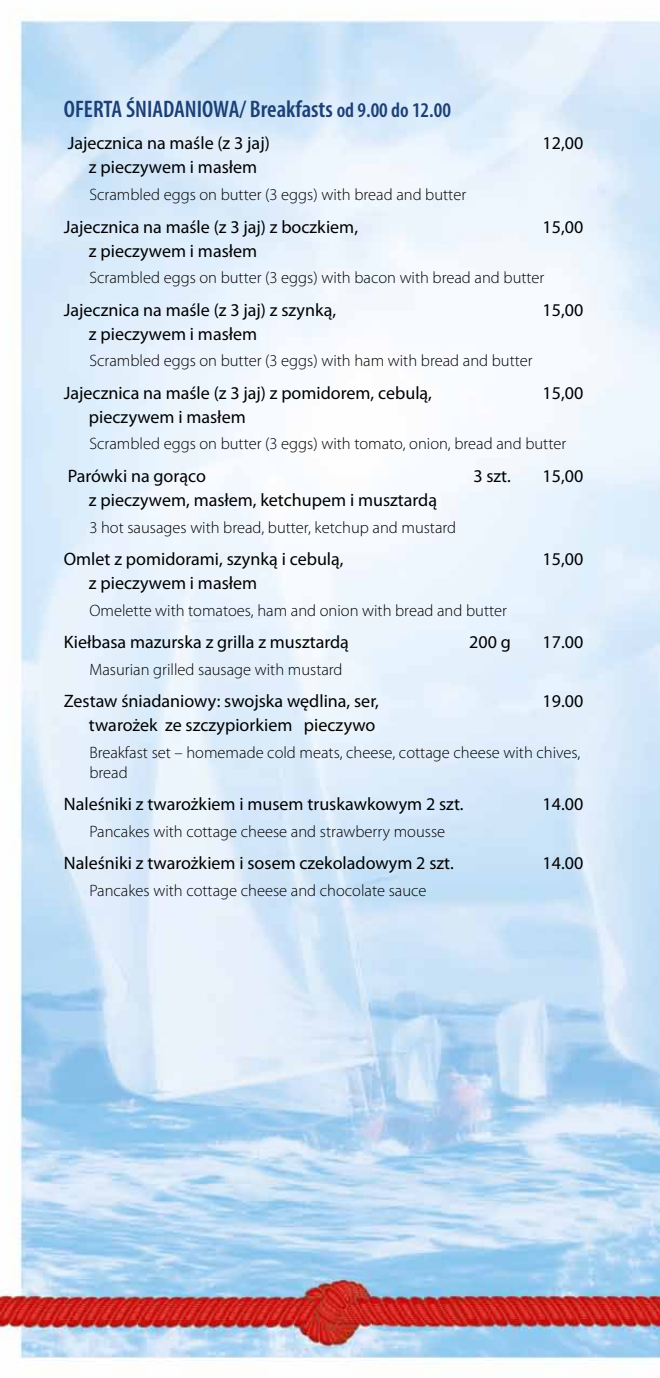
<style>
.page{position:relative;width:660px;height:1378px;background:#fff}
.page>*{position:absolute;margin:0;border:0;box-sizing:border-box;transform-origin:0 0}
.t1{font:600 condensed 24px "Myriad Pro";color:#1c4075}
.t2{font:18px "Myriad Pro";color:#000}
.t3{font:300 16.5px/19.8px "Myriad Pro";color:#000}
.s1{font-size:21px}
</style>
<div class="page">
<img style="left:0;top:17px;width:659px;height:1344px">
<h1 class="t1" style="left:64px;top:94px;width:388px">OFERTA ŚNIADANIOWA/ Breakfasts <span class="s1">od 9.00 do 12.00</span></h1>
<p class="t2" style="left:68px;top:132px;width:203px">Jajecznica na maśle (z 3 jaj)</p>
<p class="t2" style="left:542px;top:132px;width:42px">12,00</p>
<p class="t2" style="left:89px;top:156px;width:170px">z pieczywem i masłem</p>
<p class="t3" style="left:89px;top:184px;width:378px">Scrambled eggs on butter (3 eggs) with bread and butter</p>
<p class="t2" style="left:64px;top:215px;width:295px">Jajecznica na maśle (z 3 jaj) z boczkiem,</p>
<p class="t2" style="left:542px;top:215px;width:42px">15,00</p>
<p class="t2" style="left:89px;top:239px;width:170px">z pieczywem i masłem</p>
<p class="t3" style="left:89px;top:268px;width:456px">Scrambled eggs on butter (3 eggs) with bacon with bread and butter</p>
<p class="t2" style="left:64px;top:298px;width:274px">Jajecznica na maśle (z 3 jaj) z szynką,</p>
<p class="t2" style="left:542px;top:298px;width:42px">15,00</p>
<p class="t2" style="left:89px;top:322px;width:170px">z pieczywem i masłem</p>
<p class="t3" style="left:89px;top:351px;width:444px">Scrambled eggs on butter (3 eggs) with ham with bread and butter</p>
<p class="t2" style="left:64px;top:382px;width:369px">Jajecznica na maśle (z 3 jaj) z pomidorem, cebulą,</p>
<p class="t2" style="left:542px;top:382px;width:42px">15,00</p>
<p class="t2" style="left:89px;top:406px;width:158px">pieczywem i masłem</p>
<p class="t3" style="left:89px;top:434px;width:478px">Scrambled eggs on butter (3 eggs) with tomato, onion, bread and butter</p>
<p class="t2" style="left:68px;top:465px;width:140px">Parówki na gorąco</p>
<p class="t2" style="left:473px;top:465px;width:39px">3 szt.</p>
<p class="t2" style="left:542px;top:465px;width:42px">15,00</p>
<p class="t2" style="left:89px;top:489px;width:349px">z pieczywem, masłem, ketchupem i musztardą</p>
<p class="t3" style="left:89px;top:517px;width:368px">3 hot sausages with bread, butter, ketchup and mustard</p>
<p class="t2" style="left:64px;top:548px;width:281px">Omlet z pomidorami, szynką i cebulą,</p>
<p class="t2" style="left:542px;top:548px;width:42px">15,00</p>
<p class="t2" style="left:89px;top:572px;width:170px">z pieczywem i masłem</p>
<p class="t3" style="left:89px;top:600px;width:418px">Omelette with tomatoes, ham and onion with bread and butter</p>
<p class="t2" style="left:64px;top:631px;width:286px">Kiełbasa mazurska z grilla z musztardą</p>
<p class="t2" style="left:469px;top:631px;width:43px">200 g</p>
<p class="t2" style="left:542px;top:631px;width:42px">17.00</p>
<p class="t3" style="left:89px;top:659px;width:254px">Masurian grilled sausage with mustard</p>
<p class="t2" style="left:64px;top:690px;width:316px">Zestaw śniadaniowy: swojska wędlina, ser,</p>
<p class="t2" style="left:542px;top:690px;width:42px">19.00</p>
<p class="t2" style="left:89px;top:714px;width:287px">twarożek ze szczypiorkiem pieczywo</p>
<p class="t3" style="left:89px;top:742px;width:492px">Breakfast set – homemade cold meats, cheese, cottage cheese with chives, bread</p>
<p class="t2" style="left:64px;top:793px;width:401px">Naleśniki z twarożkiem i musem truskawkowym 2 szt.</p>
<p class="t2" style="left:542px;top:793px;width:42px">14.00</p>
<p class="t3" style="left:89px;top:821px;width:357px">Pancakes with cottage cheese and strawberry mousse</p>
<p class="t2" style="left:64px;top:852px;width:391px">Naleśniki z twarożkiem i sosem czekoladowym 2 szt.</p>
<p class="t2" style="left:542px;top:852px;width:42px">14.00</p>
<p class="t3" style="left:89px;top:880px;width:338px">Pancakes with cottage cheese and chocolate sauce</p>
</div>
